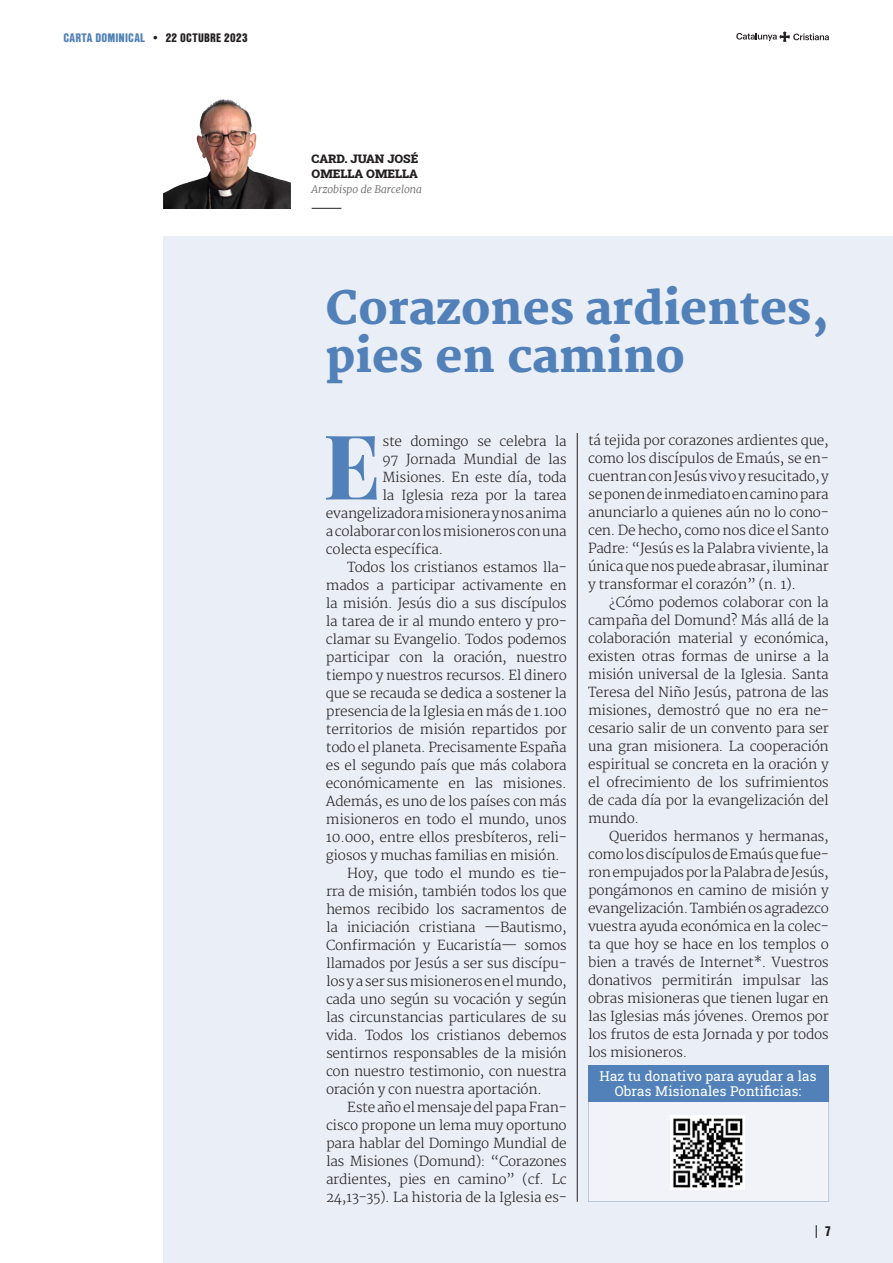
<style>
.page{position:relative;width:893px;height:1263px;background:#fff}
.page>*{position:absolute;margin:0;border:0;box-sizing:border-box;transform-origin:0 0}
.TEXTO_PPAL_CAT{font:800 89.7px "Playfair Display";color:#5181b8}
.TITOL_OMELLA{font:800 45px/48px "Merriweather";color:#5181b8}
.TEXTO_PPAL_ESP{font:300 13.5px/18px "Merriweather";letter-spacing:-.02em;color:#231f20;text-align:justify}
.TEXTO_PPAL_CAT-2{font:300 13.5px "Merriweather";letter-spacing:-.02em;color:#231f20}
.t1{font:13.5px/15px "Roboto Slab";letter-spacing:.01em;color:#fff;text-align:center}
.t2{font:900 13.5px "Nimbus San Con LOT";color:#231f20}
.t3{font:900 12px "Nimbus San Con LOT";letter-spacing:.02em;color:#5181b8}
.NOM_REDACTORS{font:12px "Roboto Slab";color:#231f20}
.CARREC_REDACTORS{font:italic 300 10.5px "Merriweather";color:#636366}
.s1{color:#231f20}
</style>
<div class="page">
<img style="left:163px;top:99px;width:128px;height:109px">
<svg style="left:312px;top:208px;width:29px;height:1px"></svg>
<div style="left:163px;top:236px;width:730px;height:1027px;background:#eaeef6"></div>
<hr style="left:577px;top:433px;width:1px;height:769px;background:#231f20">
<div style="left:588px;top:1079px;width:241px;height:123px;background:#f1f3f9"></div>
<div style="left:588px;top:1066px;width:241px;height:36px;background:#5181b8"></div>
<img style="left:670px;top:1115px;width:75px;height:75px">
<svg style="left:816px;top:1225px;width:1px;height:13px"></svg>
<svg style="left:736px;top:31px;width:93px;height:11px"></svg>
<p class="t3" style="left:63px;top:28px;width:186px">CARTA DOMINICAL <span class="s1">• 22 OCTUBRE 2023</span></p>
<p class="NOM_REDACTORS" style="left:312px;top:151px;width:108px">CARD. JUAN JOSÉ</p>
<p class="NOM_REDACTORS" style="left:312px;top:166px;width:108px">OMELLA OMELLA</p>
<p class="CARREC_REDACTORS" style="left:312px;top:183px;width:112px">Arzobispo de Barcelona</p>
<p class="TITOL_OMELLA" style="left:326px;top:286px;width:504px">Corazones ardientes, pies en camino</p>
<p class="TEXTO_PPAL_CAT" style="left:323px;top:396px;width:59px">E</p>
<p class="TEXTO_PPAL_CAT-2" style="left:383px;top:433px;width:186px">ste domingo se celebra la</p>
<p class="TEXTO_PPAL_CAT-2" style="left:383px;top:451px;width:186px">97 Jornada Mundial de las</p>
<p class="TEXTO_PPAL_CAT-2" style="left:383px;top:469px;width:186px">Misiones. En este día, toda</p>
<p class="TEXTO_PPAL_CAT-2" style="left:383px;top:487px;width:186px">la Iglesia reza por la tarea</p>
<p class="TEXTO_PPAL_CAT-2" style="left:326px;top:505px;width:242px">evangelizadora misionera y nos anima</p>
<p class="TEXTO_PPAL_CAT-2" style="left:326px;top:523px;width:242px">a colaborar con los misioneros con una</p>
<p class="TEXTO_PPAL_CAT-2" style="left:326px;top:541px;width:119px">colecta específica.</p>
<p class="TEXTO_PPAL_ESP" style="left:326px;top:558px;width:242px;text-indent:21px">Todos los cristianos estamos lla&shy;mados a participar activamente en la misión. Jesús dio a sus discípulos la tarea de ir al mundo entero y pro&shy;clamar su Evangelio. Todos podemos participar con la oración, nuestro tiempo y nuestros recursos. El dinero que se recauda se dedica a sostener la presencia de la Iglesia en más de 1.100 territorios de misión repartidos por todo el planeta. Precisamente España es el segundo país que más colabora económicamente en las misiones.<br>Además, es uno de los países con más misioneros en todo el mundo, unos 10.000, entre ellos presbíteros, reli&shy;giosos y muchas familias en misión.</p>
<p class="TEXTO_PPAL_ESP" style="left:326px;top:864px;width:242px;text-indent:21px">Hoy, que todo el mundo es tie&shy;rra de misión, también todos los que hemos recibido los sacramentos de la iniciación cristiana —Bautismo, Confirmación y Eucaristía— somos llamados por Jesús a ser sus discípu&shy;los y a ser sus misioneros en el mundo, cada uno según su vocación y según las circunstancias particulares de su vida. Todos los cristianos debemos sentirnos responsables de la misión con nuestro testimonio, con nuestra oración y con nuestra aportación.</p>
<p class="TEXTO_PPAL_ESP" style="left:326px;top:1098px;width:242px;text-indent:21px">Este año el mensaje del papa Fran&shy;cisco propone un lema muy oportuno para hablar del Domingo Mundial de las Misiones (Domund): “Corazones ardientes, pies en camino” (cf. Lc 24,13-35). La historia de la Iglesia es-</p>
<p class="TEXTO_PPAL_ESP" style="left:588px;top:432px;width:242px">tá tejida por corazones ardientes que, como los discípulos de Emaús, se en&shy;cuentran con Jesús vivo y resucitado, y se ponen de inmediato en camino para anunciarlo a quienes aún no lo cono&shy;cen. De hecho, como nos dice el Santo Padre: “Jesús es la Palabra viviente, la única que nos puede abrasar, iluminar y transformar el corazón” (n. 1).</p>
<p class="TEXTO_PPAL_ESP" style="left:588px;top:594px;width:242px;text-indent:21px">¿Cómo podemos colaborar con la campaña del Domund? Más allá de la colaboración material y económica, existen otras formas de unirse a la misión universal de la Iglesia. Santa Teresa del Niño Jesús, patrona de las misiones, demostró que no era ne&shy;cesario salir de un convento para ser una gran misionera. La cooperación espiritual se concreta en la oración y el ofrecimiento de los sufrimientos de cada día por la evangelización del mundo.</p>
<p class="TEXTO_PPAL_ESP" style="left:588px;top:828px;width:242px;text-indent:21px">Queridos hermanos y hermanas, como los discípulos de Emaús que fue&shy;ron empujados por la Palabra de Jesús, pongámonos en camino de misión y evangelización. También os agradezco vuestra ayuda económica en la colec&shy;ta que hoy se hace en los templos o bien a través de Internet*. Vuestros donativos permitirán impulsar las obras misioneras que tienen lugar en las Iglesias más jóvenes. Oremos por los frutos de esta Jornada y por todos los misioneros.</p>
<p class="t1" style="left:599px;top:1068px;width:219px">Haz tu donativo para ayudar a las<br>Obras Misionales Pontificias:</p>
<p class="t2" style="left:825px;top:1221px;width:8px">7</p>
</div>
